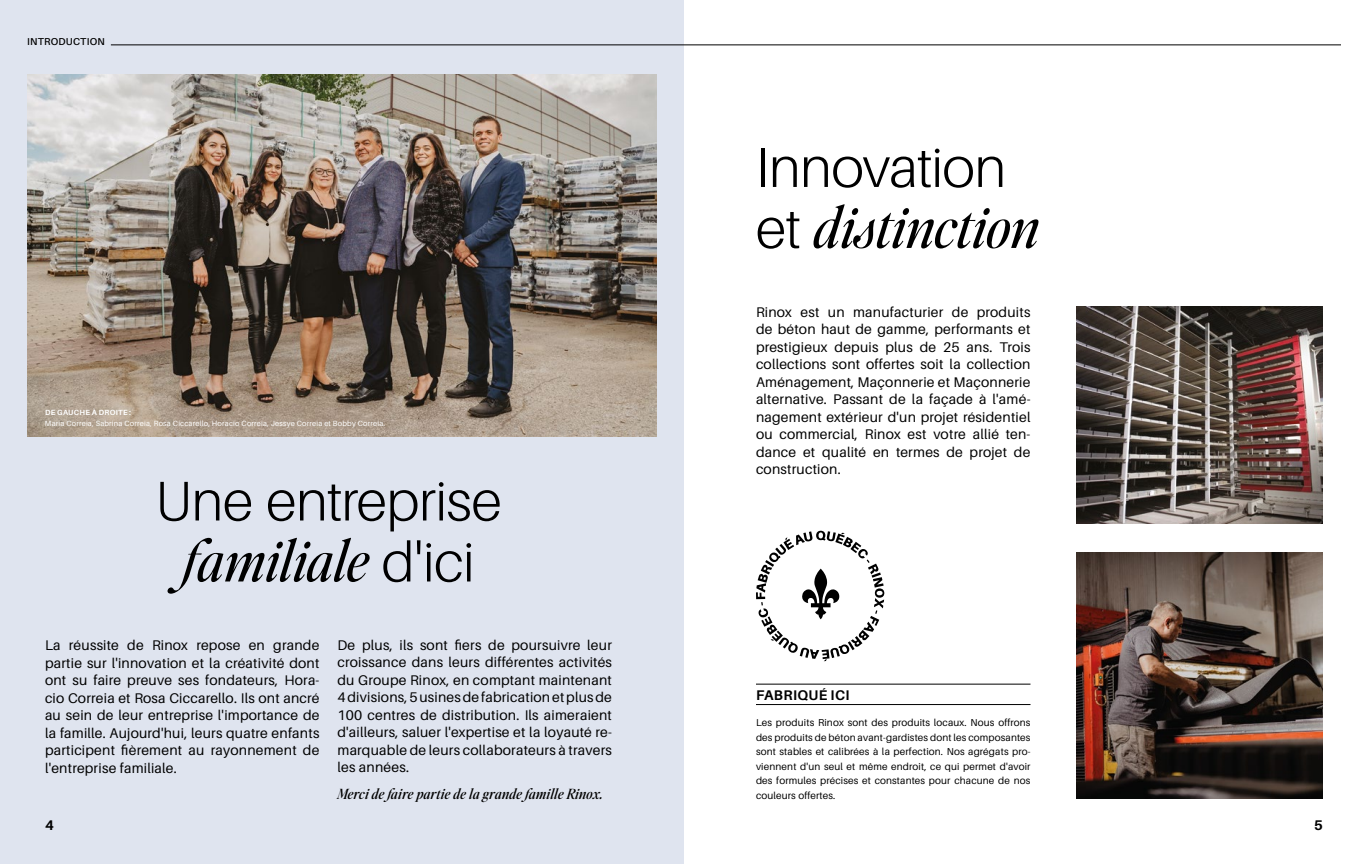
<style>
.page{position:relative;width:1368px;height:864px;background:#fff}
.page>*{position:absolute;margin:0;border:0;box-sizing:border-box;transform-origin:0 0}
.t1{font:italic 56px "Editor's Note";letter-spacing:-.01em;color:#000}
.t2{font:300 56px "Aileron";letter-spacing:-.01em;color:#000}
.t3{font:14px/17.5px "Aileron";letter-spacing:.015em;color:#000;text-align:justify}
.t4{font:italic 500 14px "Editor's Note";letter-spacing:.015em;color:#000}
.t5{font:700 14px "Aileron";letter-spacing:.025em;color:#000}
.t6{font:10px/14.5px "Aileron";letter-spacing:.015em;color:#000;text-align:justify}
.t7{font:600 10px "Aileron";letter-spacing:.025em;color:#000}
.t8{font:7.5px "Aileron";letter-spacing:.025em;color:#fff}
.t9{font:700 7.5px "Aileron";letter-spacing:.035em;color:#fff}
.s1{font-family:"Aileron";font-weight:300;font-style:normal}
</style>
<div class="page">
<div style="left:0;top:0;width:684px;height:864px;background:#dfe4ef"></div>
<hr style="left:111px;top:45px;width:1230px;height:1px;background:#000">
<img style="left:27px;top:74px;width:630px;height:362px">
<img style="left:1076px;top:552px;width:247px;height:247px">
<img style="left:1076px;top:306px;width:247px;height:218px">
<hr style="left:756px;top:684px;width:274px;height:1px;background:#000">
<hr style="left:756px;top:704px;width:274px;height:1px;background:#000">
<svg style="left:756px;top:531px;width:128px;height:130px"></svg>
<p class="t7" style="left:27px;top:36px;width:79px">INTRODUCTION</p>
<p class="t9" style="left:45px;top:408px;width:87px">DE GAUCHE À DROITE :</p>
<p class="t8" style="left:45px;top:419px;width:342px">Maria Correia, Sabrina Correia, Rosa Ciccarello, Horacio Correia, Jessye Correia et Bobby Correia.</p>
<h1 class="t2" style="left:155px;top:470px;width:348px">Une entreprise</h1>
<h1 class="t1" style="left:182px;top:523px;width:294px">familiale <span class="s1">d'ici</span></h1>
<p class="t3" style="left:45px;top:637px;width:276px">La réussite de Rinox repose en grande partie sur l'innovation et la créativité dont ont su faire preuve ses fondateurs, Hora&shy;cio Correia et Rosa Ciccarello. Ils ont ancré au sein de leur entreprise l'importance de la famille. Aujourd'hui, leurs quatre enfants participent fièrement au rayonnement de l'entreprise familiale.</p>
<p class="t3" style="left:338px;top:637px;width:276px">De plus, ils sont fiers de poursuivre leur croissance dans leurs différentes activités du Groupe Rinox, en comptant maintenant 4divisions, 5usines de fabrication et plus de 100 centres de distribution. Ils aimeraient d'ailleurs, saluer l'expertise et la loyauté re&shy;marquable de leurs collaborateurs à travers les années.</p>
<p class="t4" style="left:338px;top:784px;width:267px">Merci de faire partie de la grande famille Rinox.</p>
<h1 class="t2" style="left:756px;top:137px;width:252px">Innovation</h1>
<h1 class="t1" style="left:756px;top:190px;width:285px"><span class="s1">et</span> distinction</h1>
<p class="t3" style="left:756px;top:303px;width:276px">Rinox est un manufacturier de produits de béton haut de gamme, performants et prestigieux depuis plus de 25 ans. Trois collections sont offertes soit la collection Aménagement, Maçonnerie et Maçonnerie alternative. Passant de la façade à l'amé&shy;nagement extérieur d'un projet résidentiel ou commercial, Rinox est votre allié ten&shy;dance et qualité en termes de projet de construction.</p>
<p class="t5" style="left:756px;top:687px;width:95px">FABRIQUÉ ICI</p>
<p class="t6" style="left:756px;top:716px;width:276px">Les produits Rinox sont des produits locaux. Nous offrons des produits de béton avant-gardistes dont les composantes sont stables et calibrées à la perfection. Nos agrégats pro&shy;viennent d'un seul et même endroit, ce qui permet d'avoir des formules précises et constantes pour chacune de nos couleurs offertes.</p>
<p class="t5" style="left:45px;top:817px;width:10px">4</p>
<p class="t5" style="left:1314px;top:817px;width:10px">5</p>
</div>
